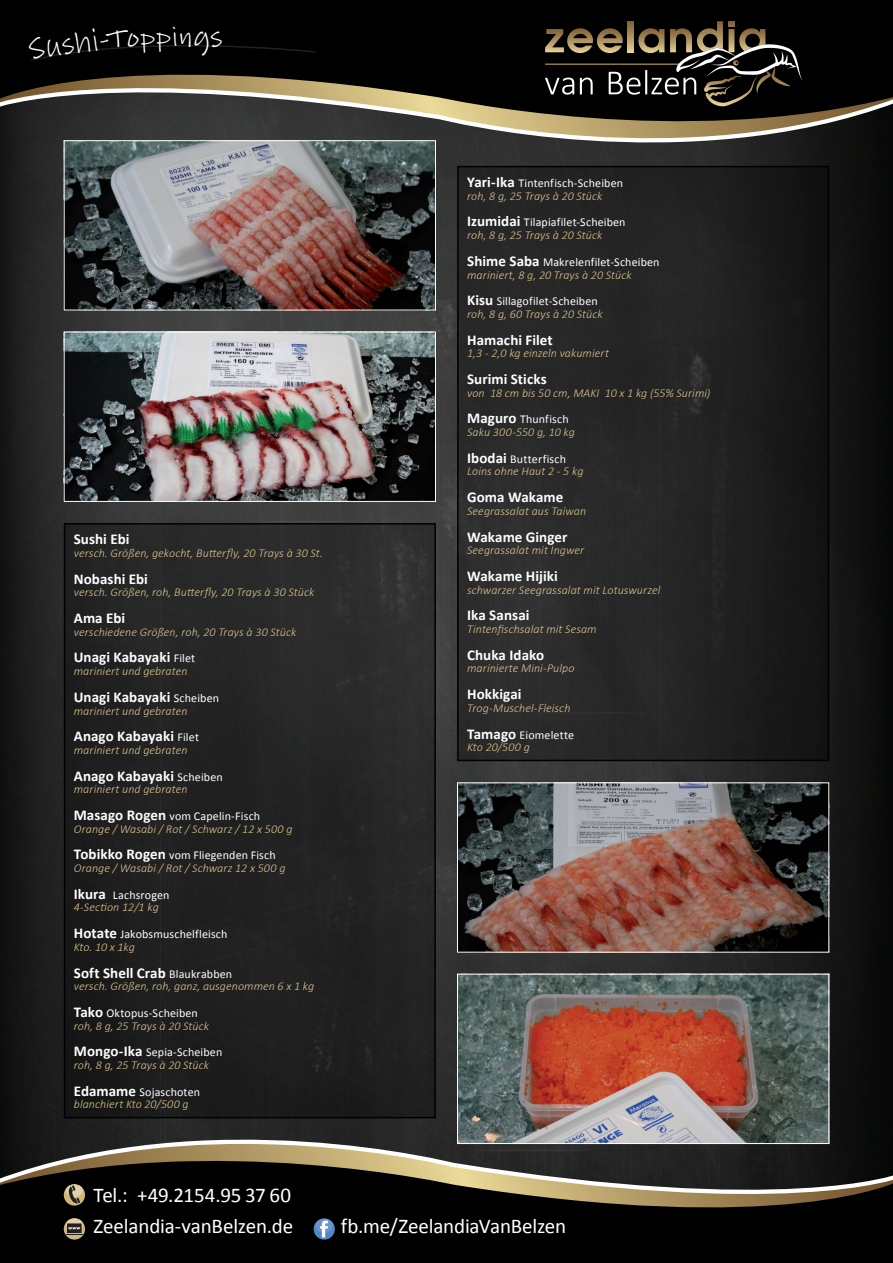
<style>
.page{position:relative;width:893px;height:1263px;background:#fff}
.page>*{position:absolute;margin:0;border:0;box-sizing:border-box;transform-origin:0 0}
.t1{font:30px "Lindsey Pro";color:#fff}
.t2{font:21px/31px "Calibri";letter-spacing:-.01em;color:#fff}
.t3{font:700 15px "Calibri";letter-spacing:.005em;color:#fff}
.t4{font:italic 300 12px/12.6px "Calibri";letter-spacing:.005em;color:#dac38d}
.t5{font:12px/12.6px "Calibri";letter-spacing:.01em;color:#fff}
.s1{font-weight:400;font-size:12px}
.s2{font-weight:700;font-style:normal;font-size:15px;color:#fff}
.s3{font-weight:400;font-style:normal;color:#fff}
.s4{font-weight:700;font-size:15px}
.s5{font-weight:300;font-style:italic;color:#dac38d}
</style>
<div class="page">
<img style="left:0;top:177px;width:893px;height:963px">
<div style="left:0;top:0;width:893px;height:38px;background:#000"></div>
<svg style="left:0;top:142px;width:893px;height:35px"></svg>
<svg style="left:0;top:38px;width:893px;height:104px"></svg>
<svg style="left:545px;top:21px;width:258px;height:85px"></svg>
<svg style="left:0;top:1140px;width:893px;height:123px;fill:#000"></svg>
<svg style="left:314px;top:1218px;width:21px;height:21px"></svg>
<div style="left:315px;top:1219px;width:18px;height:14px;background:#6994cd;border-radius:50%"></div>
<svg style="left:320px;top:1220px;width:8px;height:17px"></svg>
<div style="left:64px;top:1218px;width:21px;height:21px;background:#cfb67a;border-radius:50%"></div>
<svg style="left:66px;top:1218px;width:17px;height:17px"></svg>
<div style="left:64px;top:1184px;width:21px;height:21px;background:#cfb67a;border-radius:50%"></div>
<svg style="left:66px;top:1184px;width:17px;height:19px"></svg>
<div style="left:65px;top:524px;width:370px;height:594px;background:#222"></div>
<div style="left:64px;top:523px;width:372px;height:595px;border:2px solid #000"></div>
<div style="left:458px;top:167px;width:370px;height:593px;background:linear-gradient(to right,#2f2f2f,#171818)"></div>
<div style="left:457px;top:166px;width:372px;height:595px;border:2px solid #000"></div>
<img style="left:66px;top:142px;width:368px;height:166px">
<div style="left:64px;top:140px;width:372px;height:170px;border:1px solid #fff"></div>
<img style="left:66px;top:334px;width:368px;height:166px">
<div style="left:64px;top:332px;width:372px;height:170px;border:1px solid #fff"></div>
<img style="left:459px;top:784px;width:368px;height:166px">
<div style="left:457px;top:782px;width:372px;height:170px;border:1px solid #fff"></div>
<img style="left:459px;top:976px;width:368px;height:166px">
<div style="left:457px;top:974px;width:372px;height:170px;border:1px solid #fff"></div>
<svg style="left:27px;top:38px;width:290px;height:24px"></svg>
<h1 class="t1" style="left:179px;top:15px;width:15px">n</h1>
<p class="t3" style="left:74px;top:530px;width:57px">Sushi Ebi</p>
<p class="t4" style="left:74px;top:546px;width:251px">versch. Größen, gekocht, Butterfly, 20 Trays à 30 St.</p>
<p class="t3" style="left:74px;top:569px;width:76px">Nobashi Ebi</p>
<p class="t4" style="left:74px;top:586px;width:242px">versch. Größen, roh, Butterfly, 20 Trays à 30 Stück</p>
<p class="t3" style="left:74px;top:608px;width:53px">Ama Ebi</p>
<p class="t4" style="left:74px;top:625px;width:224px">verschiedene Größen, roh, 20 Trays à 30 Stück</p>
<p class="t3" style="left:74px;top:648px;width:123px">Unagi Kabayaki <span class="s1">Filet</span></p>
<p class="t4" style="left:74px;top:665px;width:115px">mariniert und gebraten</p>
<p class="t3" style="left:74px;top:687px;width:147px">Unagi Kabayaki <span class="s1">Scheiben</span></p>
<p class="t4" style="left:74px;top:704px;width:115px">mariniert und gebraten</p>
<p class="t3" style="left:74px;top:727px;width:127px">Anago Kabayaki <span class="s1">Filet</span></p>
<p class="t4" style="left:74px;top:743px;width:115px">mariniert und gebraten</p>
<p class="t3" style="left:74px;top:766px;width:150px">Anago Kabayaki <span class="s1">Scheiben</span></p>
<p class="t4" style="left:74px;top:783px;width:115px">mariniert und gebraten</p>
<p class="t4" style="left:74px;top:810px;width:220px"><span class="s2">Masago Rogen</span> <span class="s3">vom Capelin-Fisch<br></span>Orange / Wasabi / Rot / Schwarz / 12 x 500 g</p>
<p class="t4" style="left:74px;top:849px;width:213px"><span class="s2">Tobikko Rogen</span> <span class="s3">vom Fliegenden Fisch<br></span>Orange / Wasabi / Rot / Schwarz 12 x 500 g</p>
<p class="t4" style="left:74px;top:888px;width:97px"><span class="s2">Ikura</span> <span class="s3">Lachsrogen<br></span>4-Section 12/1 kg</p>
<p class="t5" style="left:74px;top:928px;width:155px"><span class="s4">Hotate</span> Jakobsmuschelfleisch<br><span class="s5">Kto. 10 x 1kg</span></p>
<p class="t3" style="left:74px;top:963px;width:160px">Soft Shell Crab <span class="s1">Blaukrabben</span></p>
<p class="t4" style="left:74px;top:980px;width:242px">versch. Größen, roh, ganz, ausgenommen 6 x 1 kg</p>
<p class="t4" style="left:74px;top:1006px;width:137px"><span class="s2">Tako</span> <span class="s3">Oktopus-Scheiben </span>roh, 8 g, 25 Trays à 20 Stück</p>
<p class="t4" style="left:74px;top:1046px;width:150px"><span class="s2">Mongo-Ika</span> <span class="s3">Sepia-Scheiben </span>roh, 8 g, 25 Trays à 20 Stück</p>
<p class="t4" style="left:74px;top:1085px;width:128px"><span class="s2">Edamame</span> <span class="s3">Sojaschoten </span>blanchiert Kto 20/500 g</p>
<p class="t4" style="left:467px;top:177px;width:157px"><span class="s2">Yari-Ika</span> <span class="s3">Tintenfisch-Scheiben </span>roh, 8 g, 25 Trays à 20 Stück</p>
<p class="t4" style="left:467px;top:216px;width:160px"><span class="s2">Izumidai</span> <span class="s3">Tilapiafilet-Scheiben </span>roh, 8 g, 25 Trays à 20 Stück</p>
<p class="t4" style="left:467px;top:255px;width:194px"><span class="s2">Shime Saba</span> <span class="s3">Makrelenfilet-Scheiben </span>mariniert, 8 g, 20 Trays à 20 Stück</p>
<p class="t4" style="left:467px;top:295px;width:137px"><span class="s2">Kisu</span> <span class="s3">Sillagofilet-Scheiben </span>roh, 8 g, 60 Trays à 20 Stück</p>
<p class="t3" style="left:467px;top:330px;width:87px">Hamachi Filet</p>
<p class="t4" style="left:467px;top:347px;width:143px">1,3 - 2,0 kg einzeln vakumiert</p>
<p class="t3" style="left:467px;top:369px;width:81px">Surimi Sticks</p>
<p class="t4" style="left:467px;top:386px;width:245px">von 18 cm bis 50 cm, MAKI 10 x 1 kg (55% Surimi)</p>
<p class="t4" style="left:467px;top:413px;width:109px"><span class="s2">Maguro</span> <span class="s3">Thunfisch<br></span>Saku 300-550 g, 10 kg</p>
<p class="t4" style="left:467px;top:452px;width:118px"><span class="s2">Ibodai</span> <span class="s3">Butterfisch<br></span>Loins ohne Haut 2 - 5 kg</p>
<p class="t3" style="left:467px;top:488px;width:98px">Goma Wakame</p>
<p class="t4" style="left:467px;top:504px;width:121px">Seegrassalat aus Taiwan</p>
<p class="t3" style="left:467px;top:527px;width:102px">Wakame Ginger</p>
<p class="t4" style="left:467px;top:544px;width:119px">Seegrassalat mit Ingwer</p>
<p class="t3" style="left:467px;top:566px;width:92px">Wakame Hijiki</p>
<p class="t4" style="left:467px;top:583px;width:195px">schwarzer Seegrassalat mit Lotuswurzel</p>
<p class="t3" style="left:467px;top:606px;width:64px">Ika Sansai</p>
<p class="t4" style="left:467px;top:623px;width:131px">Tintenfischsalat mit Sesam</p>
<p class="t3" style="left:467px;top:645px;width:79px">Chuka Idako</p>
<p class="t4" style="left:467px;top:662px;width:109px">marinierte Mini-Pulpo</p>
<p class="t3" style="left:467px;top:685px;width:56px">Hokkigai</p>
<p class="t4" style="left:467px;top:701px;width:105px">Trog-Muschel-Fleisch</p>
<p class="t5" style="left:467px;top:728px;width:109px"><span class="s4">Tamago</span> Eiomelette<br><span class="s5">Kto 20/500 g</span></p>
<h2 class="t2" style="left:94px;top:1180px;width:201px">Tel.: +49.2154.95 37 60<br>Zeelandia-vanBelzen.de</h2>
<h2 class="t2" style="left:341px;top:1211px;width:227px">fb.me/ZeelandiaVanBelzen</h2>
</div>
